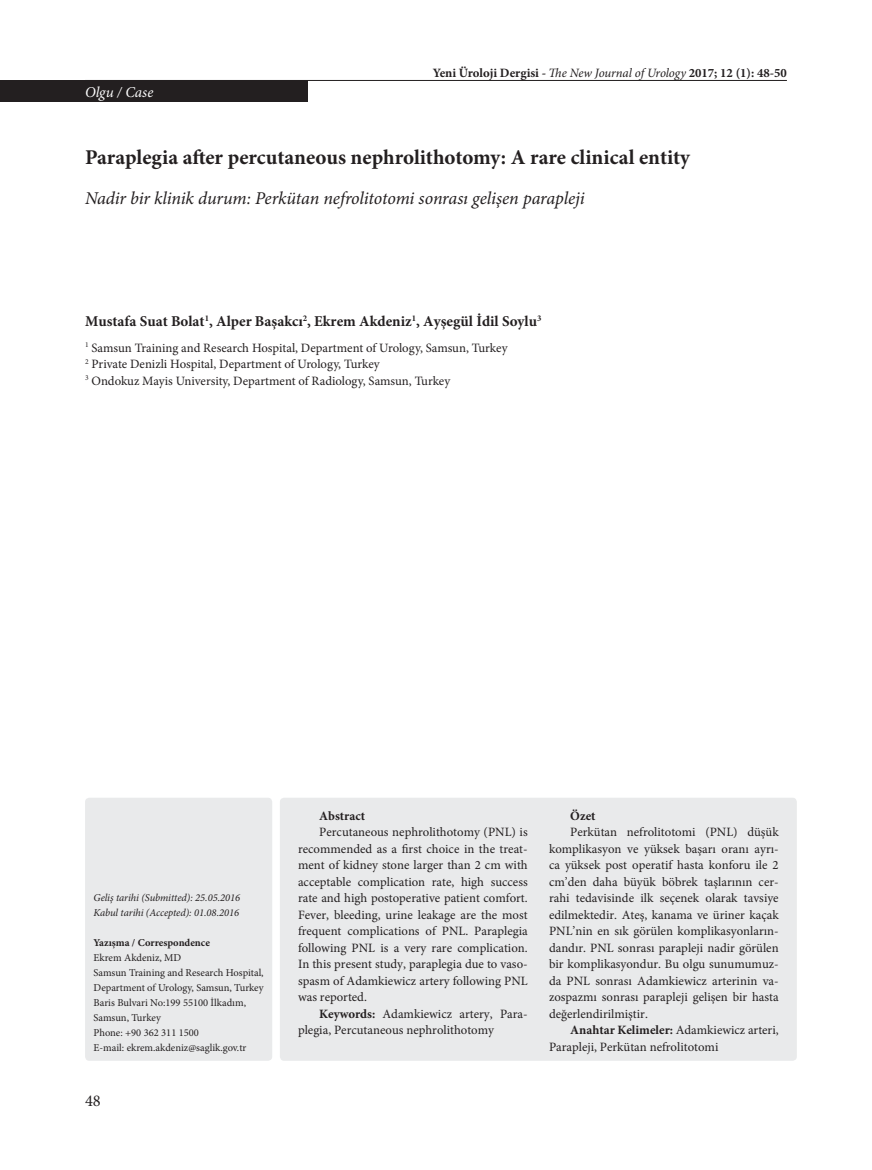
<style>
.page{position:relative;width:872px;height:1170px;background:#fff}
.page>*{position:absolute;margin:0;border:0;box-sizing:border-box;transform-origin:0 0}
.t1{font:700 21px "Minion Pro";letter-spacing:-.005em;color:#231f20}
.t2{font:italic 18px "Minion Pro";letter-spacing:-.01em;color:#231f20}
.t3{font:16.5px "Minion Pro";color:#231f20}
.t4{font:700 15px "Minion Pro";color:#231f20}
.t5{font:italic 15px "Minion Pro";color:#fff}
.Normal1{font:12.75px/16.5px "Minion Pro";color:#231f20;text-align:justify}
.t6{font:700 12.75px "Minion Pro";color:#231f20}
.t7{font:10.5px/15px "Minion Pro";color:#231f20}
.t8{font:italic 10.5px "Minion Pro";letter-spacing:-.005em;color:#231f20}
.t9{font:700 10.5px "Minion Pro";color:#231f20}
.s1{font-weight:400;font-style:italic}
.s2{font-weight:700}
</style>
<div class="page">
<hr style="left:85px;top:80px;width:702px;height:1px;background:#231f20">
<div style="left:280px;top:797px;width:517px;height:263px;background:#e9eaeb;border-radius:4px"></div>
<div style="left:85px;top:797px;width:187px;height:263px;background:#e9eaeb;border-radius:4px"></div>
<div style="left:0;top:80px;width:308px;height:21px;background:#231f20"></div>
<p class="t5" style="left:85px;top:81px;width:70px">Olgu / Case</p>
<p class="t6" style="left:433px;top:63px;width:356px">Yeni Üroloji Dergisi - <span class="s1">The New Journal of Urology</span> 2017; 12 (1): 48-50</p>
<p class="t1" style="left:85px;top:143px;width:606px">Paraplegia after percutaneous nephrolithotomy: A rare clinical entity</p>
<p class="t2" style="left:85px;top:186px;width:501px">Nadir bir klinik durum: Perkütan nefrolitotomi sonrası gelişen parapleji</p>
<p class="t4" style="left:85px;top:311px;width:458px">Mustafa Suat Bolat<sup>1</sup>, Alper Başakcı<sup>2</sup>, Ekrem Akdeniz<sup>1</sup>, Ayşegül İdil Soylu<sup>3</sup></p>
<p class="Normal1" style="left:85px;top:339px;width:424px"><sup>1</sup> Samsun Training and Research Hospital, Department of Urology, Samsun, Turkey</p>
<p class="Normal1" style="left:85px;top:356px;width:296px"><sup>2</sup> Private Denizli Hospital, Department of Urology, Turkey</p>
<p class="Normal1" style="left:85px;top:372px;width:367px"><sup>3</sup> Ondokuz Mayis University, Department of Radiology, Samsun, Turkey</p>
<p class="t8" style="left:94px;top:890px;width:148px">Geliş tarihi (Submitted): 25.05.2016</p>
<p class="t8" style="left:94px;top:905px;width:147px">Kabul tarihi (Accepted): 01.08.2016</p>
<p class="t9" style="left:94px;top:934px;width:118px">Yazışma / Correspondence</p>
<p class="t7" style="left:94px;top:949px;width:89px">Ekrem Akdeniz, MD</p>
<p class="t7" style="left:94px;top:964px;width:172px">Samsun Training and Research Hospital,<br>Department of Urology, Samsun, Turkey</p>
<p class="t7" style="left:94px;top:994px;width:154px">Baris Bulvari No:199 55100 İlkadım,<br>Samsun, Turkey<br>Phone: +90 362 311 1500</p>
<p class="t7" style="left:94px;top:1039px;width:154px">E-mail: ekrem.akdeniz@saglik.gov.tr</p>
<p class="t3" style="left:85px;top:1089px;width:17px">48</p>
<p class="t6" style="left:319px;top:806px;width:47px">Abstract</p>
<p class="Normal1" style="left:298px;top:823px;width:231px;text-indent:21px">Percutaneous nephrolithotomy (PNL) is recommended as a first choice in the treat&shy;ment of kidney stone larger than 2 cm with acceptable complication rate, high success rate and high postoperative patient comfort.<br>Fever, bleeding, urine leakage are the most frequent complications of PNL. Paraplegia following PNL is a very rare complication.<br>In this present study, paraplegia due to vaso&shy;spasm of Adamkiewicz artery following PNL was reported.</p>
<p class="Normal1" style="left:298px;top:1005px;width:231px;text-indent:21px"><span class="s2">Keywords:</span> Adamkiewicz artery, Para&shy;plegia, Percutaneous nephrolithotomy</p>
<p class="t6" style="left:570px;top:806px;width:27px">Özet</p>
<p class="Normal1" style="left:549px;top:823px;width:231px;text-indent:21px">Perkütan nefrolitotomi (PNL) düşük komplikasyon ve yüksek başarı oranı ayrı&shy;ca yüksek post operatif hasta konforu ile 2 cm’den daha büyük böbrek taşlarının cer&shy;rahi tedavisinde ilk seçenek olarak tavsiye edilmektedir. Ateş, kanama ve üriner kaçak PNL’nin en sık görülen komplikasyonların&shy;dandır. PNL sonrası parapleji nadir görülen bir komplikasyondur. Bu olgu sunumumuz&shy;da PNL sonrası Adamkiewicz arterinin va&shy;zospazmı sonrası parapleji gelişen bir hasta değerlendirilmiştir.</p>
<p class="Normal1" style="left:549px;top:1021px;width:231px;text-indent:21px"><span class="s2">Anahtar Kelimeler:</span> Adamkiewicz arteri,<br>Parapleji, Perkütan nefrolitotomi</p>
</div>
